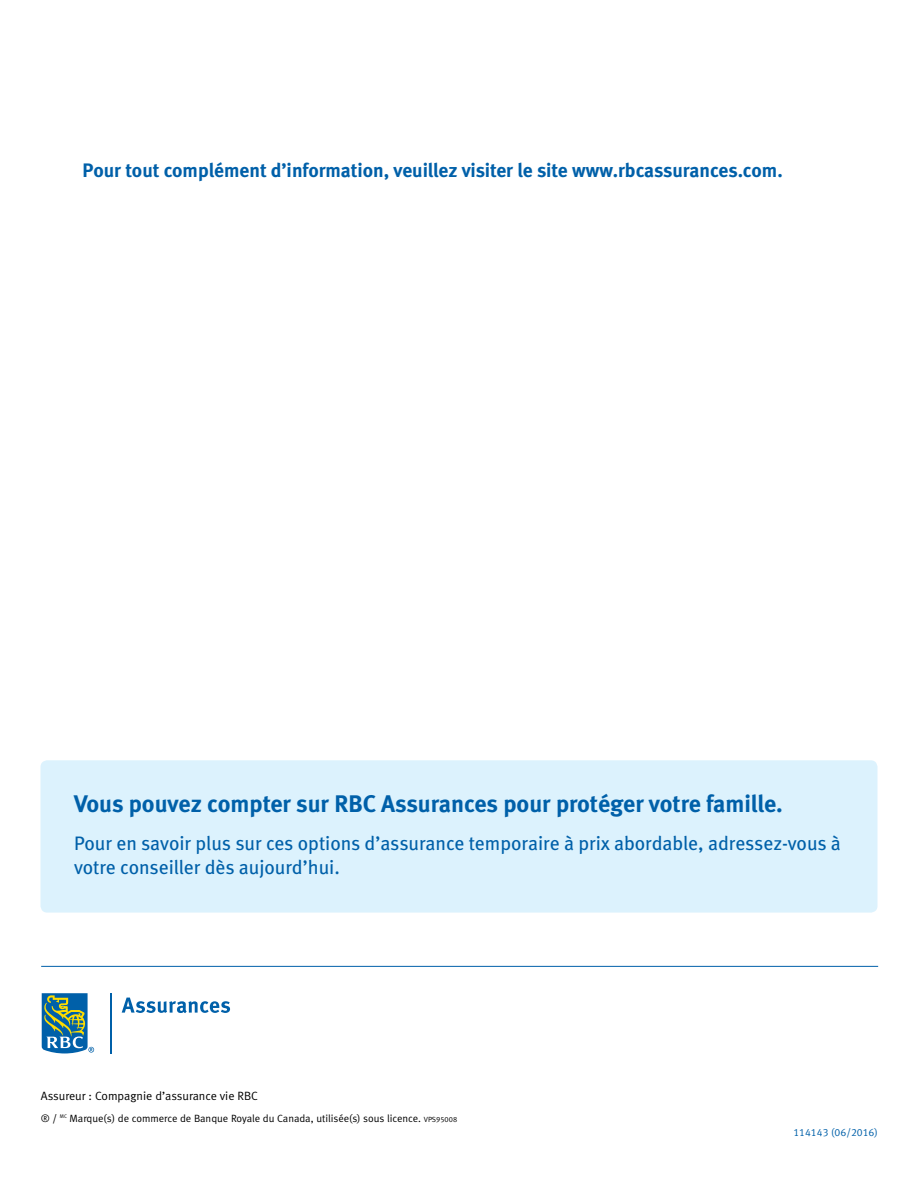
<style>
.page{position:relative;width:918px;height:1188px;background:#fff}
.page>*{position:absolute;margin:0;border:0;box-sizing:border-box;transform-origin:0 0}
.t1{font:24px "Meta Bold LF";color:#0060a9}
.t2{font:19.5px/24px "Meta Book LF";color:#0060a9}
.t3{font:19.5px "Meta Bold LF";color:#0060a9}
.t4{font:12px "Meta Normal LF";color:#000}
.t5{font:10.5px "Meta Normal LF";color:#000}
.t6{font:10.5px "Meta Normal LF";color:#0060a9}
.s1{font-size:7.5px}
</style>
<div class="page">
<hr style="left:41px;top:966px;width:837px;height:1px;background:#0060a9">
<div style="left:40px;top:760px;width:837px;height:153px;background:#dcf2fd;border-radius:7px"></div>
<svg style="left:42px;top:993px;width:52px;height:60px"></svg>
<hr style="left:110px;top:993px;width:2px;height:60px;background:#0060a9">
<svg style="left:122px;top:998px;width:108px;height:15px"></svg>
<p class="t3" style="left:83px;top:159px;width:702px">Pour tout complément d’information, veuillez visiter le site www.rbcassurances.com.</p>
<p class="t1" style="left:74px;top:790px;width:710px">Vous pouvez compter sur RBC Assurances pour protéger votre famille.</p>
<p class="t2" style="left:74px;top:831px;width:768px">Pour en savoir plus sur ces options d’assurance temporaire à prix abordable, adressez-vous à votre conseiller dès aujourd’hui.</p>
<p class="t4" style="left:41px;top:1089px;width:219px">Assureur : Compagnie d’assurance vie RBC</p>
<p class="t5" style="left:41px;top:1113px;width:418px">® / <sup>MC</sup> Marque(s) de commerce de Banque Royale du Canada, utilisée(s) sous licence. <span class="s1">VPS95008</span></p>
<p class="t6" style="left:793px;top:1126px;width:86px">114143 (06/2016)</p>
</div>
